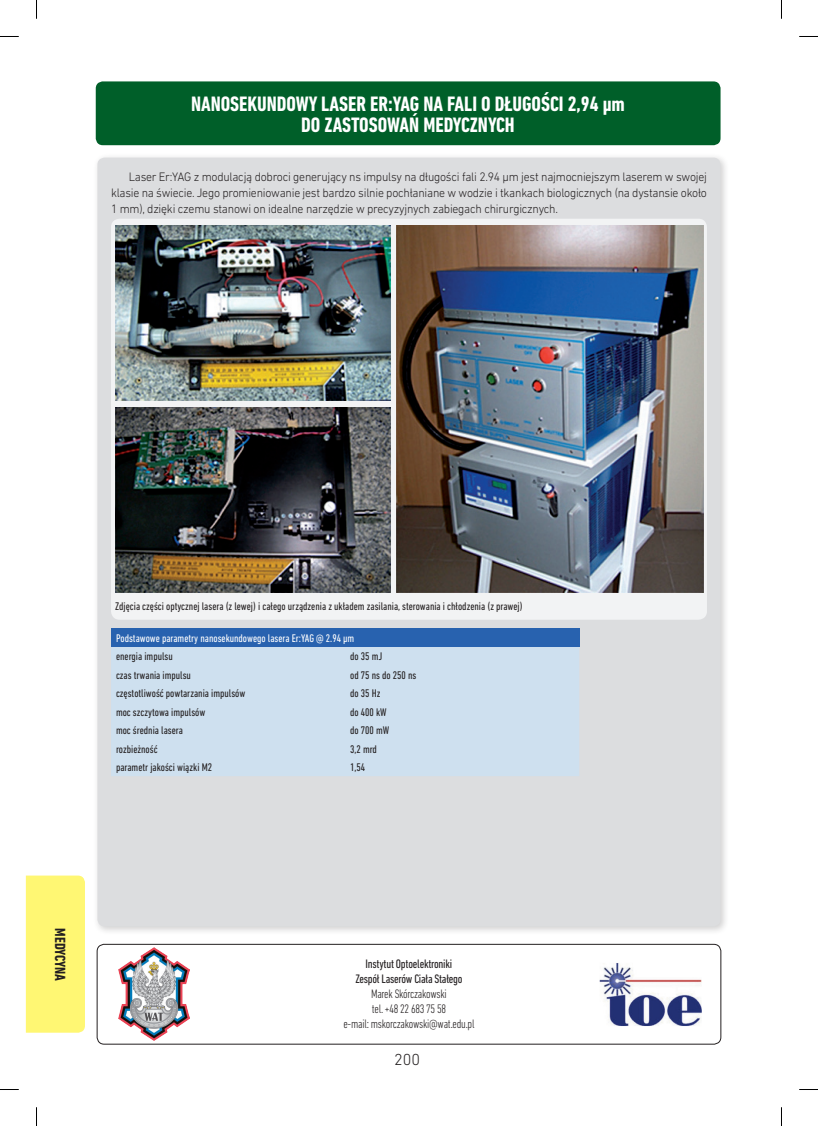
<style>
.page{position:relative;width:818px;height:1126px;background:#fff}
.page>*{position:absolute;margin:0;border:0;box-sizing:border-box;transform-origin:0 0}
._01_tytul_glowny{font:700 condensed 21.25px/20.6px "DIN Next LT Pro";color:#fff;text-align:center}
.t1{font:300 16.25px "DIN Next LT Pro";color:#231f20}
.t2{font:700 condensed 15px "DIN Next LT Pro";color:#231f20}
.t3{font:300 12.5px/16.2px "DIN Next LT Pro";letter-spacing:-.02em;color:#231f20;text-align:justify;scale:.95 1}
.stopka{font:300 condensed 12.5px "DIN Next LT Pro";letter-spacing:-.02em;color:#231f20}
.stopka_tytul{font:condensed 12.5px "DIN Next LT Pro";letter-spacing:-.02em;color:#231f20}
.foto{font:condensed 11.25px "DIN Next LT Pro";color:#231f20}
.foto-2{font:condensed 11.25px "DIN Next LT Pro";color:#fff}
</style>
<div class="page">
<div style="left:93px;top:153px;width:636px;height:782px;background:#231f20;opacity:.21"></div>
<div style="left:97px;top:158px;width:623px;height:768px;background:#dcdddf;border-radius:7px"></div>
<div style="left:97px;top:943px;width:623px;height:101px;border:1px solid #231f20;border-radius:7px"></div>
<img style="left:118px;top:947px;width:72px;height:93px">
<div style="left:26px;top:875px;width:59px;height:157px;background:#fff773"></div>
<div style="left:111px;top:219px;width:595px;height:400px;background:#f2f3f4;border-radius:9px"></div>
<div style="left:96px;top:81px;width:624px;height:64px;background:#005f29;border-radius:7px"></div>
<img style="left:115px;top:226px;width:276px;height:175px">
<img style="left:115px;top:407px;width:276px;height:185px">
<img style="left:396px;top:226px;width:307px;height:366px">
<div style="left:111px;top:628px;width:468px;height:19px;background:#2862af"></div>
<div style="left:111px;top:647px;width:468px;height:129px;background:#cee0ef"></div>
<img style="left:599px;top:963px;width:103px;height:63px">
<svg style="left:0;top:36px;width:19px;height:1px"></svg>
<svg style="left:799px;top:36px;width:18px;height:1px"></svg>
<svg style="left:0;top:1089px;width:19px;height:1px"></svg>
<svg style="left:799px;top:1089px;width:18px;height:1px"></svg>
<svg style="left:36px;top:0;width:1px;height:19px"></svg>
<svg style="left:36px;top:1107px;width:1px;height:18px"></svg>
<p class="_01_tytul_glowny" style="left:191px;top:93px;width:435px">NANOSEKUNDOWY LASER ER:YAG NA FALI O DŁUGOŚCI 2,94 µm<br>DO ZASTOSOWAŃ MEDYCZNYCH</p>
<p class="t3" style="left:111px;top:168px;width:628px;text-indent:18px">Laser Er:YAG z modulacją dobroci generujący ns impulsy na długości fali 2.94 µm jest najmocniejszym laserem w swojej klasie na świecie. Jego promieniowanie jest bardzo silnie pochłaniane w wodzie i tkankach biologicznych (na dystansie około 1 mm), dzięki czemu stanowi on idealne narzędzie w precyzyjnych zabiegach chirurgicznych.</p>
<p class="foto" style="left:115px;top:599px;width:408px">Zdjęcia części optycznej lasera (z lewej) i całego urządzenia z układem zasilania, sterowania i chłodzenia (z prawej)</p>
<p class="foto-2" style="left:116px;top:631px;width:240px">Podstawowe parametry nanosekundowego lasera Er:YAG @ 2.94 µm</p>
<p class="foto" style="left:116px;top:650px;width:58px">energia impulsu</p>
<p class="foto" style="left:350px;top:650px;width:34px">do 35 mJ</p>
<p class="foto" style="left:116px;top:668px;width:76px">czas trwania impulsu</p>
<p class="foto" style="left:350px;top:668px;width:68px">od 75 ns do 250 ns</p>
<p class="foto" style="left:116px;top:687px;width:131px">częstotliwość powtarzania impulsów</p>
<p class="foto" style="left:350px;top:687px;width:32px">do 35 Hz</p>
<p class="foto" style="left:116px;top:705px;width:91px">moc szczytowa impulsów</p>
<p class="foto" style="left:350px;top:705px;width:38px">do 400 kW</p>
<p class="foto" style="left:116px;top:724px;width:68px">moc średnia lasera</p>
<p class="foto" style="left:350px;top:724px;width:41px">do 700 mW</p>
<p class="foto" style="left:116px;top:742px;width:43px">rozbieżność</p>
<p class="foto" style="left:350px;top:742px;width:28px">3,2 mrd</p>
<p class="foto" style="left:116px;top:761px;width:98px">parametr jakości wiązki M2</p>
<p class="foto" style="left:350px;top:761px;width:17px">1,54</p>
<h3 class="t2" style="left:69px;top:928px;width:54px;rotate:90deg">MEDYCYNA</h3>
<p class="stopka_tytul" style="left:365px;top:956px;width:88px">Instytut Optoelektroniki</p>
<p class="stopka_tytul" style="left:355px;top:971px;width:108px">Zespół Laserów Ciała Stałego</p>
<p class="stopka" style="left:371px;top:986px;width:77px">Marek Skórczakowski</p>
<p class="stopka" style="left:371px;top:1001px;width:76px">tel. +48 22 683 75 58</p>
<p class="stopka" style="left:343px;top:1016px;width:133px">e-mail: mskorczakowski@wat.edu.pl</p>
<h2 class="t1" style="left:394px;top:1050px;width:27px">200</h2>
</div>
